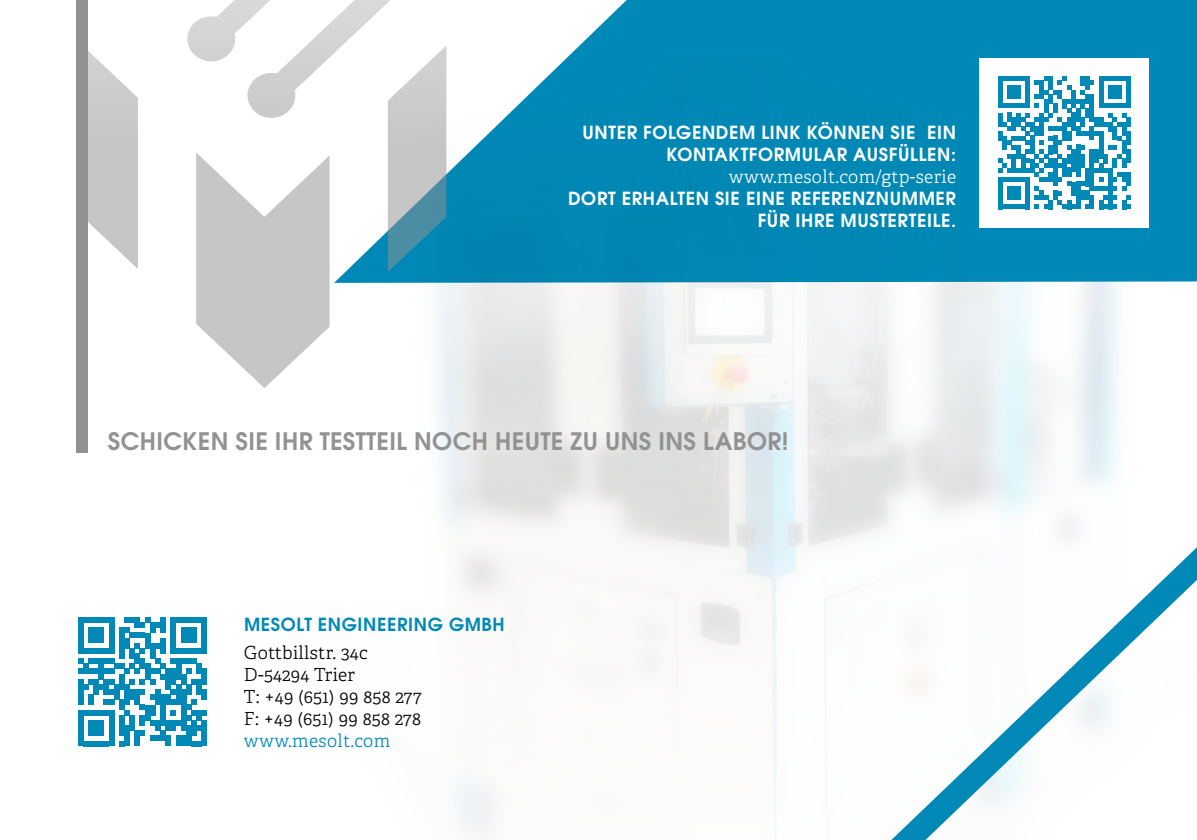
<style>
.page{position:relative;width:1197px;height:840px;background:#fff}
.page>*{position:absolute;margin:0;border:0;box-sizing:border-box;transform-origin:0 0}
.t1{font:700 24px "Te X Gyre Adventor";letter-spacing:.015em;color:#929292}
.t2{font:700 18px/22px "Te X Gyre Adventor";letter-spacing:.035em;color:#fff;text-align:right}
.t3{font:300 18px/22px "Adelle";letter-spacing:.01em;color:#000}
.t4{font:300 18px "Adelle";letter-spacing:.02em;color:#fff}
.t5{font:700 18px "Te X Gyre Adventor";letter-spacing:.035em;color:#0089b6}
.t6{font:300 18px "Adelle";letter-spacing:.02em;color:#0089b6}
</style>
<div class="page">
<svg style="left:78px;top:617px;width:129px;height:128px"></svg>
<div style="left:202px;top:720px;width:5px;height:15px;background:#0089b6"></div>
<div style="left:202px;top:735px;width:5px;height:10px;background:#0089b6"></div>
<svg style="left:446px;top:0;width:750px;height:283px;background:#1792bb"></svg>
<svg style="left:87px;top:45px;width:51px;height:224px"></svg>
<svg style="left:187px;top:0;width:259px;height:388px"></svg>
<div style="left:76px;top:0;width:11px;height:452px;background:#929292"></div>
<div style="left:979px;top:58px;width:170px;height:169px;background:#fff"></div>
<svg style="left:998px;top:76px;width:132px;height:133px"></svg>
<svg style="left:823px;top:427px;width:373px;height:412px"></svg>
<p class="t2" style="left:582px;top:119px;width:375px">UNTER FOLGENDEM LINK KÖNNEN SIE EIN<br>KONTAKTFORMULAR AUSFÜLLEN:</p>
<p class="t4" style="left:728px;top:165px;width:229px">www.mesolt.com/gtp-serie</p>
<p class="t2" style="left:568px;top:185px;width:389px">DORT ERHALTEN SIE EINE REFERENZNUMMER<br>FÜR IHRE MUSTERTEILE.</p>
<h1 class="t1" style="left:108px;top:420px;width:682px">SCHICKEN SIE IHR TESTTEIL NOCH HEUTE ZU UNS INS LABOR!</h1>
<p class="t5" style="left:244px;top:608px;width:262px">MESOLT ENGINEERING GMBH</p>
<p class="t3" style="left:244px;top:641px;width:179px">Gottbillstr. 34c<br>D-54294 Trier<br>T: +49 (651) 99 858 277<br>F: +49 (651) 99 858 278</p>
<p class="t6" style="left:244px;top:729px;width:148px">www.mesolt.com</p>
</div>
